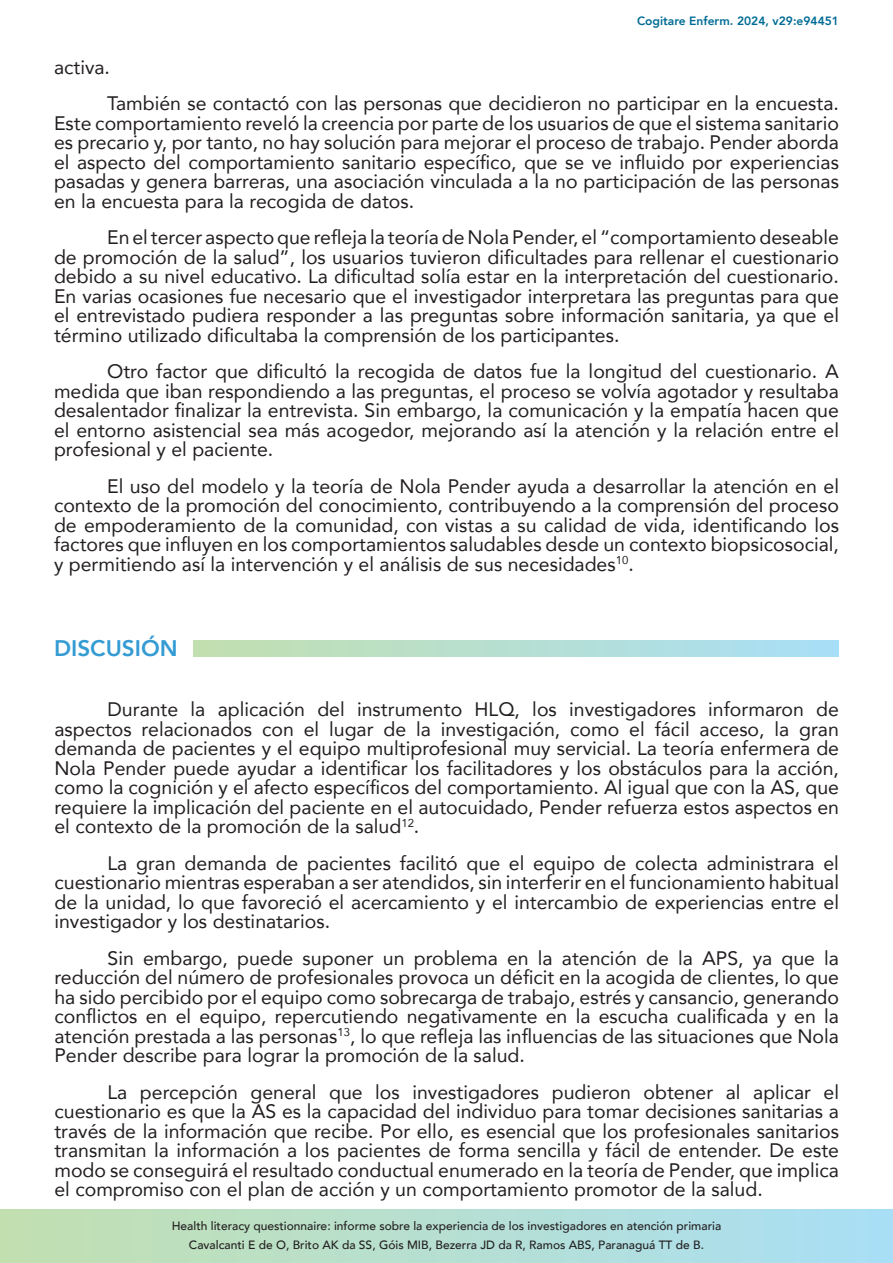
<style>
.page{position:relative;width:893px;height:1263px;background:#fff}
.page>*{position:absolute;margin:0;border:0;box-sizing:border-box;transform-origin:0 0}
.t1{font:800 22.5px "Avenir";color:#349bd3}
.t2{font:19.5px/19.5px "Avenir";color:#231f20;text-align:justify}
.t3{font:500 12px/18.6px "Avenir";color:#231f20;text-align:center}
.t4{font:800 12px "Avenir";color:#006c95}
</style>
<div class="page">
<svg style="left:0;top:1209px;width:893px;height:54px;background:#b6dfd2"></svg>
<div style="left:193px;top:640px;width:646px;height:17px;background:linear-gradient(to right,#c3dfaf,#a9dff7)"></div>
<p class="t4" style="left:637px;top:10px;width:203px">Cogitare Enferm. 2024, v29:e94451</p>
<p class="t2" style="left:54px;top:56px;width:58px">activa.</p>
<p class="t2" style="left:54px;top:93px;width:786px;text-indent:53px">También se contactó con las personas que decidieron no participar en la encuesta.<br>Este comportamiento reveló la creencia por parte de los usuarios de que el sistema sanitario es precario y, por tanto, no hay solución para mejorar el proceso de trabajo. Pender aborda el aspecto del comportamiento sanitario específico, que se ve influido por experiencias pasadas y genera barreras, una asociación vinculada a la no participación de las personas en la encuesta para la recogida de datos.</p>
<p class="t2" style="left:54px;top:227px;width:786px;text-indent:53px">En el tercer aspecto que refleja la teoría de Nola Pender, el “comportamiento deseable de promoción de la salud”, los usuarios tuvieron dificultades para rellenar el cuestionario debido a su nivel educativo. La dificultad solía estar en la interpretación del cuestionario.<br>En varias ocasiones fue necesario que el investigador interpretara las preguntas para que el entrevistado pudiera responder a las preguntas sobre información sanitaria, ya que el término utilizado dificultaba la comprensión de los participantes.</p>
<p class="t2" style="left:54px;top:361px;width:786px;text-indent:53px">Otro factor que dificultó la recogida de datos fue la longitud del cuestionario. A medida que iban respondiendo a las preguntas, el proceso se volvía agotador y resultaba desalentador finalizar la entrevista. Sin embargo, la comunicación y la empatía hacen que el entorno asistencial sea más acogedor, mejorando así la atención y la relación entre el profesional y el paciente.</p>
<p class="t2" style="left:54px;top:475px;width:787px;text-indent:53px">El uso del modelo y la teoría de Nola Pender ayuda a desarrollar la atención en el contexto de la promoción del conocimiento, contribuyendo a la comprensión del proceso de empoderamiento de la comunidad, con vistas a su calidad de vida, identificando los factores que influyen en los comportamientos saludables desde un contexto biopsicosocial, y permitiendo así la intervención y el análisis de sus necesidades<sup>10</sup>.</p>
<p class="t1" style="left:54px;top:628px;width:125px">DISCUSIÓN</p>
<p class="t2" style="left:54px;top:699px;width:786px;text-indent:53px">Durante la aplicación del instrumento HLQ, los investigadores informaron de aspectos relacionados con el lugar de la investigación, como el fácil acceso, la gran demanda de pacientes y el equipo multiprofesional muy servicial. La teoría enfermera de Nola Pender puede ayudar a identificar los facilitadores y los obstáculos para la acción, como la cognición y el afecto específicos del comportamiento. Al igual que con la AS, que requiere la implicación del paciente en el autocuidado, Pender refuerza estos aspectos en el contexto de la promoción de la salud<sup>12</sup>.</p>
<p class="t2" style="left:54px;top:853px;width:786px;text-indent:53px">La gran demanda de pacientes facilitó que el equipo de colecta administrara el cuestionario mientras esperaban a ser atendidos, sin interferir en el funcionamiento habitual de la unidad, lo que favoreció el acercamiento y el intercambio de experiencias entre el investigador y los destinatarios.</p>
<p class="t2" style="left:54px;top:948px;width:786px;text-indent:53px">Sin embargo, puede suponer un problema en la atención de la APS, ya que la reducción del número de profesionales provoca un déficit en la acogida de clientes, lo que ha sido percibido por el equipo como sobrecarga de trabajo, estrés y cansancio, generando conflictos en el equipo, repercutiendo negativamente en la escucha cualificada y en la atención prestada a las personas<sup>13</sup>, lo que refleja las influencias de las situaciones que Nola Pender describe para lograr la promoción de la salud.</p>
<p class="t2" style="left:54px;top:1082px;width:786px;text-indent:53px">La percepción general que los investigadores pudieron obtener al aplicar el cuestionario es que la AS es la capacidad del individuo para tomar decisiones sanitarias a través de la información que recibe. Por ello, es esencial que los profesionales sanitarios transmitan la información a los pacientes de forma sencilla y fácil de entender. De este modo se conseguirá el resultado conductual enumerado en la teoría de Pender, que implica el compromiso con el plan de acción y un comportamiento promotor de la salud.</p>
<p class="t3" style="left:172px;top:1216px;width:551px">Health literacy questionnaire: informe sobre la experiencia de los investigadores en atención primaria<br>Cavalcanti E de O, Brito AK da SS, Góis MIB, Bezerra JD da R, Ramos ABS, Paranaguá TT de B.</p>
</div>
